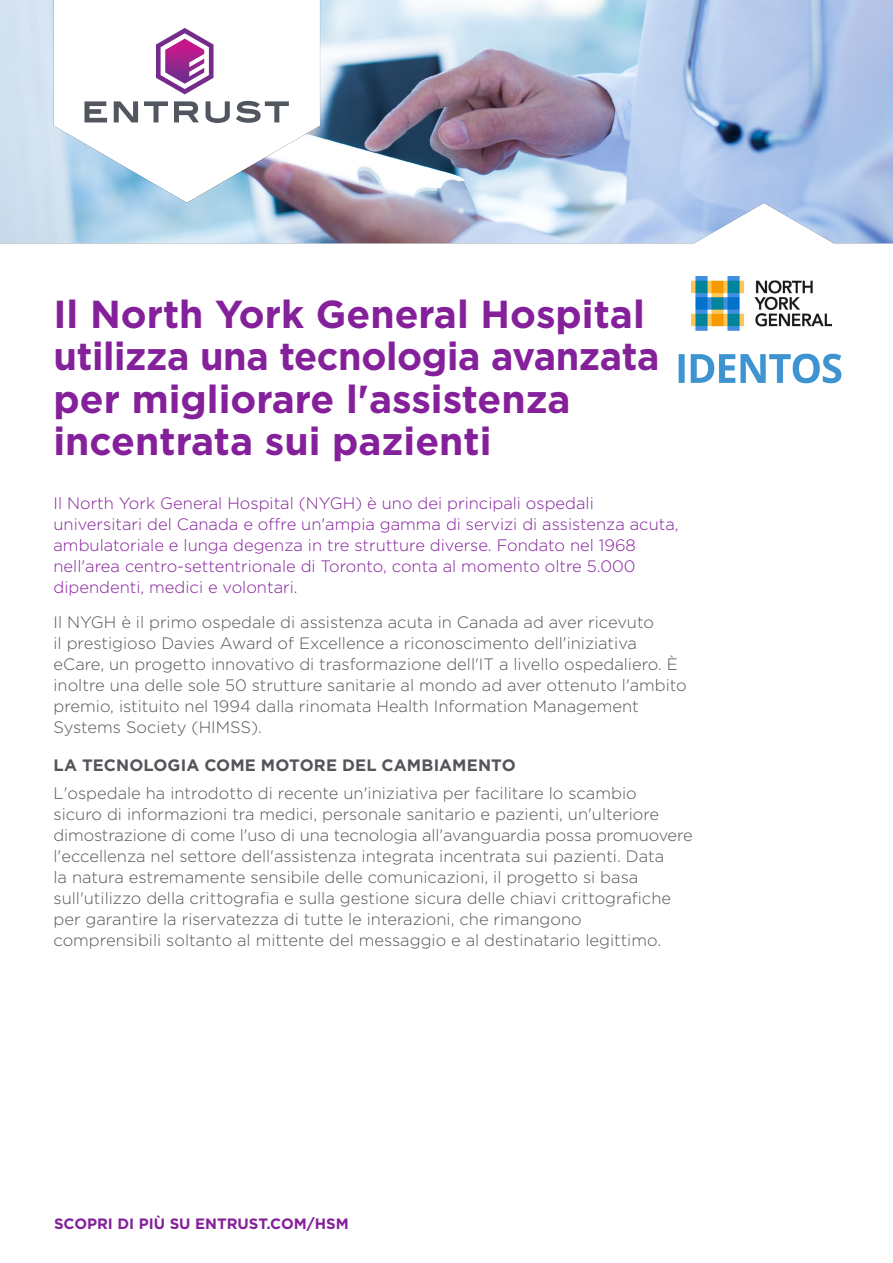
<style>
.page{position:relative;width:893px;height:1263px;background:#fff}
.page>*{position:absolute;margin:0;border:0;box-sizing:border-box;transform-origin:0 0}
.t1{font:700 39px/42px "Gotham";color:#85209b}
.t2{font:300 16.5px/21px "Gotham";color:#54555a}
.t3{font:300 16.5px/21px "Gotham";color:#85209b}
.t4{font:700 16.5px "Gotham";letter-spacing:.005em;color:#54555a}
.t5{font:700 15px "Gotham";color:#85209b}
</style>
<div class="page">
<img style="left:0;top:0;width:893px;height:243px">
<img style="left:691px;top:277px;width:141px;height:53px">
<img style="left:678px;top:353px;width:164px;height:31px">
<h1 class="t1" style="left:54px;top:293px;width:607px">Il North York General Hospital utilizza una tecnologia avanzata per migliorare l'assistenza incentrata sui pazienti</h1>
<p class="t3" style="left:54px;top:492px;width:627px">Il North York General Hospital (NYGH) è uno dei principali ospedali universitari del Canada e offre un'ampia gamma di servizi di assistenza acuta, ambulatoriale e lunga degenza in tre strutture diverse. Fondato nel 1968 nell'area centro-settentrionale di Toronto, conta al momento oltre 5.000 dipendenti, medici e volontari.</p>
<p class="t2" style="left:54px;top:611px;width:635px">Il NYGH è il primo ospedale di assistenza acuta in Canada ad aver ricevuto<br>il prestigioso Davies Award of Excellence a riconoscimento dell'iniziativa eCare, un progetto innovativo di trasformazione dell'IT a livello ospedaliero. È inoltre una delle sole 50 strutture sanitarie al mondo ad aver ottenuto l'ambito premio, istituito nel 1994 dalla rinomata Health Information Management Systems Society (HIMSS).</p>
<p class="t4" style="left:54px;top:754px;width:464px">LA TECNOLOGIA COME MOTORE DEL CAMBIAMENTO</p>
<p class="t2" style="left:54px;top:782px;width:641px">L'ospedale ha introdotto di recente un'iniziativa per facilitare lo scambio<br>sicuro di informazioni tra medici, personale sanitario e pazienti, un'ulteriore dimostrazione di come l'uso di una tecnologia all'avanguardia possa promuovere l'eccellenza nel settore dell'assistenza integrata incentrata sui pazienti. Data<br>la natura estremamente sensibile delle comunicazioni, il progetto si basa sull'utilizzo della crittografia e sulla gestione sicura delle chiavi crittografiche per garantire la riservatezza di tutte le interazioni, che rimangono comprensibili soltanto al mittente del messaggio e al destinatario legittimo.</p>
<p class="t5" style="left:54px;top:1214px;width:296px">SCOPRI DI PIÙ SU ENTRUST.COM/HSM</p>
</div>
